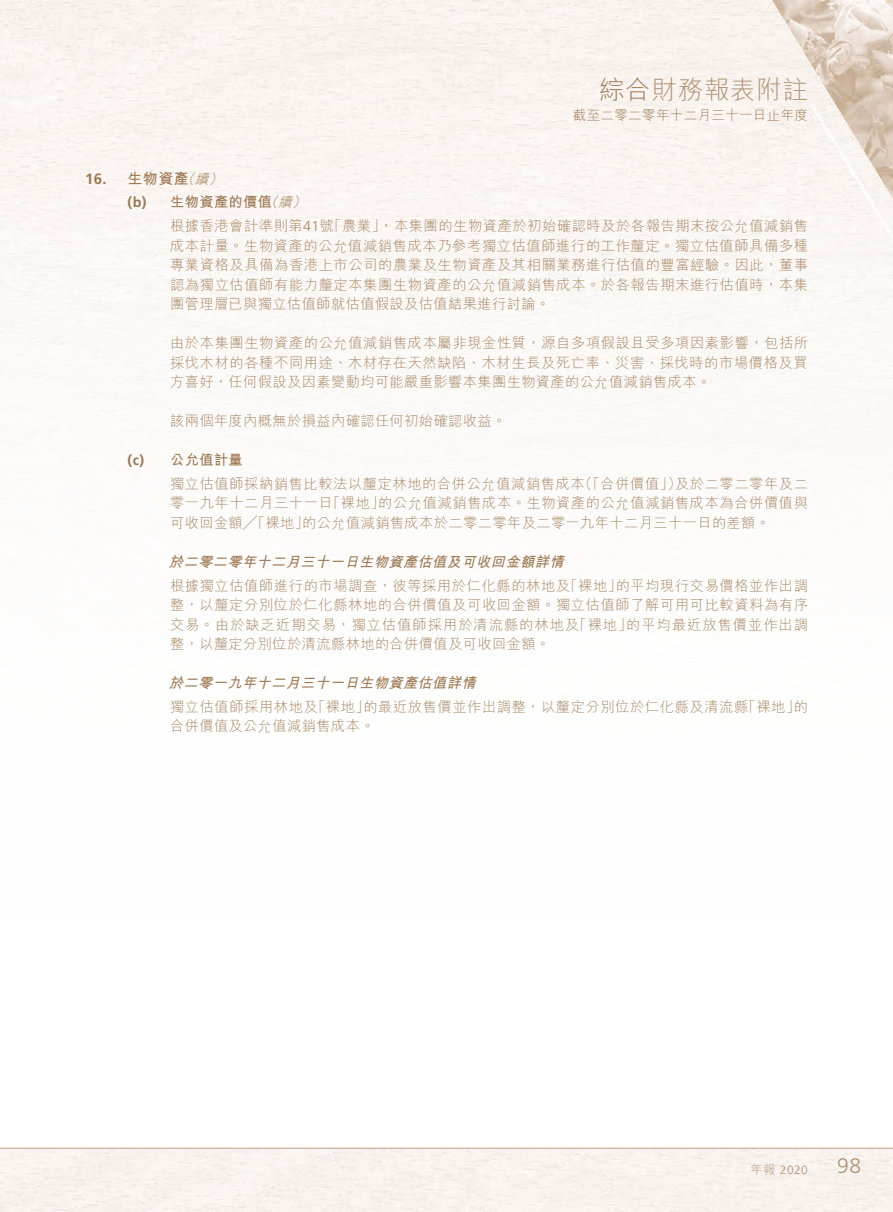
<style>
.page{position:relative;width:893px;height:1212px;background:#fff}
.page>*{position:absolute;margin:0;border:0;box-sizing:border-box;transform-origin:0 0}
.t1{font:300 25.5px "M Hei HK";letter-spacing:.025em;color:#b09273}
.t2{font:300 21px "Frutiger LT Std";color:#b09273}
.t3{font:700 15px "M Hei HK";color:#9c7954}
.t4{font:700 15px "Frutiger LT Std";color:#9c7954}
.t5{font:300 14.25px/19.5px "M Hei HK";letter-spacing:.04em;color:#a68664}
.t6{font:italic 700 14.25px "M Hei HK";color:#9c7954}
.t7{font:700 14.25px "M Hei HK";letter-spacing:.025em;color:#9c7954}
.t8{font:300 14.25px "M Hei HK";letter-spacing:.07em;color:#a68664}
.t9{font:700 14.25px "Frutiger LT Std";color:#9c7954}
.t10{font:300 13.5px "M Hei HK";letter-spacing:.025em;color:#9c7954}
.t11{font:italic 300 13.5px "M Hei HK";color:#9c7954}
.t12{font:300 12px "Frutiger LT Std";color:#b09273}
.s1{font-weight:300;font-style:italic;font-size:13.5px}
.s2{color:#9c7954}
.s3{font-family:"Frutiger LT Std"}
.s4{font-family:"M Hei HK"}
</style>
<div class="page">
<img style="left:0;top:0;width:893px;height:1212px">
<hr style="left:0;top:1148px;width:893px;height:1px;background:#ba9f84">
<div style="left:0;top:156px;width:893px;height:980px;background:#fff"></div>
<p class="t4" style="left:85px;top:169px;width:23px">16.</p>
<p class="t3" style="left:128px;top:167px;width:63px">生物資產</p>
<p class="t11" style="left:195px;top:169px;width:19px">續</p>
<p class="t11" style="left:181px;top:169px;width:19px">（</p>
<p class="t11" style="left:209px;top:169px;width:19px">(</p>
<p class="t9" style="left:128px;top:194px;width:20px">b( )</p>
<p class="t7" style="left:170px;top:192px;width:127px">生物資產的價值<span class="s1">續</span></p>
<p class="t11" style="left:265px;top:193px;width:19px">（</p>
<p class="t11" style="left:292px;top:193px;width:19px">(</p>
<h1 class="t1" style="left:599px;top:72px;width:210px"><span class="s2">綜合</span>財務報表附註</h1>
<p class="t10" style="left:573px;top:106px;width:237px">截至二零二零年十二月三十一日止年度</p>
<p class="t9" style="left:128px;top:452px;width:18px">c( )</p>
<p class="t5" style="left:170px;top:215px;width:640px;text-align:justify">根據香港會計準則第<span class="s3">41</span> 「號農業，」本集團的生物資產於初始確認時及於各報告期末按公允值減銷售成本計量。生物資產的公允值減銷售成本乃參考獨立估值師進行的工作釐定。獨立估值師具備多種專業資格及具備為香港上市公司的農業及生物資產及其相關業務進行估值的豐富經驗。因此，董事認為獨立估值師有能力釐定本集團生物資產的公允值減銷售成本。於各報告期末進行估值時，本集團管理層已與獨立估值師就估值假設及估值結果進行討論。</p>
<p class="t5" style="left:170px;top:332px;width:640px;text-align:justify">由於本集團生物資產的公允值減銷售成本屬非現金性質，源自多項假設且受多項因素影響，包括所採伐木材的各種不同用途、木材存在天然缺陷、木材生長及死亡率、災害、採伐時的市場價格及買方喜好，任何假設及因素變動均可能嚴重影響本集團生物資產的公允值減銷售成本。</p>
<p class="t5" style="left:170px;top:410px;width:338px">該兩個年度內概無於損益內確認任何初始確認收益。</p>
<p class="t7" style="left:170px;top:449px;width:74px">公允值計量</p>
<p class="t5" style="left:378px;top:473px;width:431px;text-indent:-208px">獨立估值師採納銷售比較法以釐定林地的合併公允值減銷售成本<br>的公允值減銷售成本。生物資產的公允值減銷售成本為合併價值與</p>
<p class="t5" style="left:578px;top:473px;width:105px">（「合併價值」）</p>
<p class="t5" style="left:675px;top:473px;width:134px">及於二零二零年及二</p>
<p class="t5" style="left:302px;top:493px;width:469px;text-indent:-132px">零一九年十二月三十一日<br>的公允值減銷售成本於二零二零年及二零一九年十二月三十一日的差額。</p>
<p class="t5" style="left:326px;top:493px;width:60px">「裸地」</p>
<p class="t5" style="left:170px;top:512px;width:140px">可收回金額╱「裸地」</p>
<p class="t6" style="left:169px;top:551px;width:401px">於二零二零年十二月三十一日生物資產估值及可收回金額詳情</p>
<p class="t5" style="left:170px;top:575px;width:402px">根據獨立估值師進行的市場調查，彼等採用於仁化縣的林地及</p>
<p class="t5" style="left:170px;top:594px;width:640px">整，以釐定分別位於仁化縣林地的合併價值及可收回金額。獨立估值師了解可用可比較資料為有序</p>
<p class="t8" style="left:626px;top:614px;width:183px">的平均最近放售價並作出調</p>
<p class="t5" style="left:616px;top:575px;width:194px">的平均現行交易價格並作出調</p>
<p class="t5" style="left:563px;top:575px;width:60px">「裸地」</p>
<p class="t5" style="left:170px;top:614px;width:411px">交易。由於缺乏近期交易，獨立估值師採用於清流縣的林地及整，以釐定分別位於清流縣林地的合併價值及可收回金額。</p>
<p class="t6" style="left:169px;top:672px;width:313px">於二零一九年十二月三十一日生物資產估值詳情</p>
<p class="t5" style="left:572px;top:614px;width:61px">「裸地」</p>
<p class="t5" style="left:170px;top:696px;width:206px">獨立估值師採用林地及<br>合併價值及公允值減銷售成本。</p>
<p class="t5" style="left:363px;top:696px;width:386px">的最近放售價並作出調整，以釐定分別位於仁化縣及清流縣</p>
<p class="t5" style="left:311px;top:696px;width:60px">「裸地」</p>
<p class="t5" style="left:741px;top:696px;width:68px">「裸地的」</p>
<p class="t12" style="left:751px;top:1163px;width:59px"><span class="s4">年報</span> 2020</p>
<h2 class="t2" style="left:837px;top:1154px;width:25px">98</h2>
</div>
